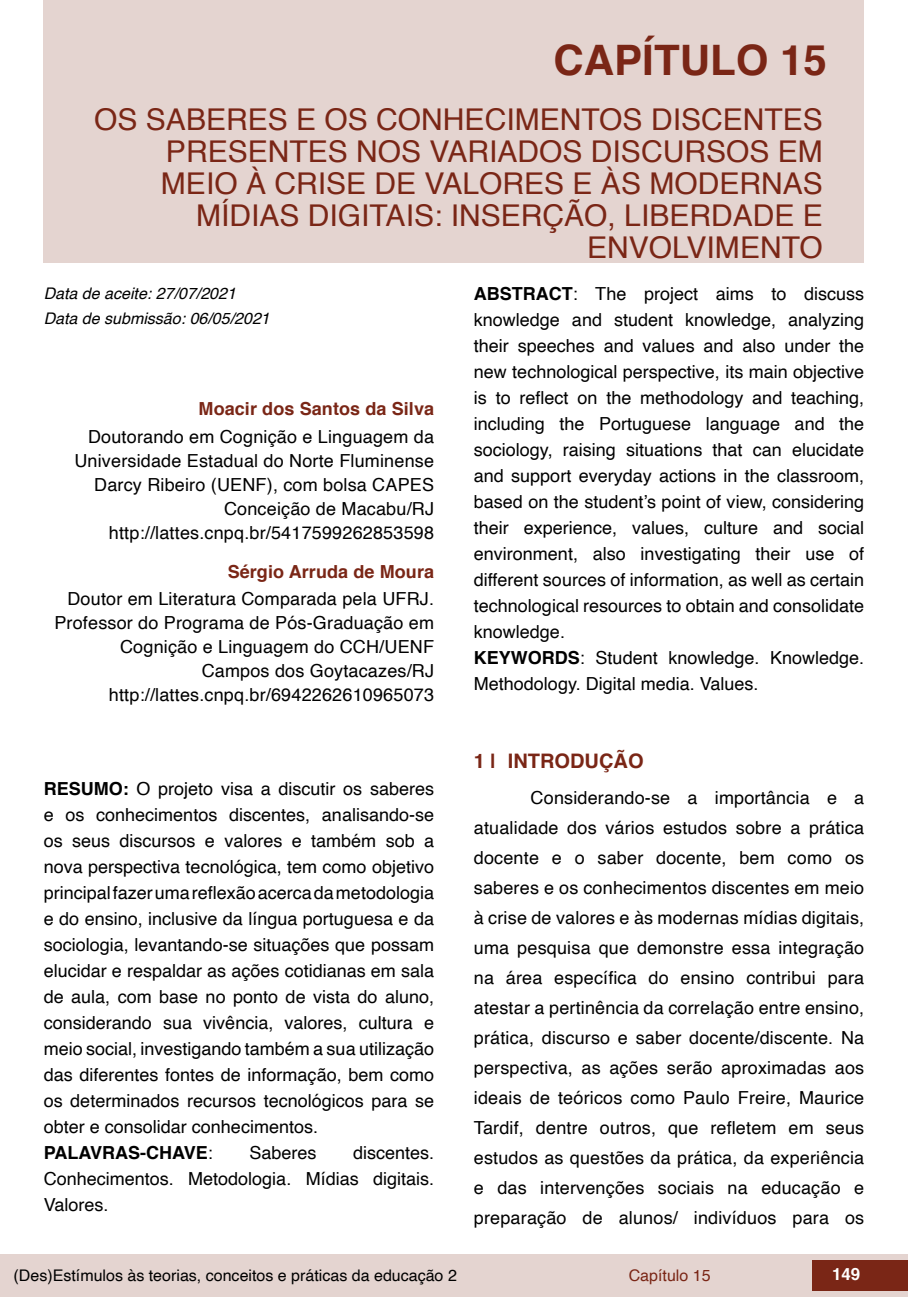
<style>
.page{position:relative;width:908px;height:1304px;background:#fff}
.page>*{position:absolute;margin:0;border:0;box-sizing:border-box;transform-origin:0 0}
.t1{font:700 42px "Helvetica";color:#7a2616}
.t2{font:30px/32px "Helvetica";color:#7a2616;text-align:right}
.t3{font:700 20px "Helvetica";color:#7a2616}
.t4{font:18px/26px "Helvetica";color:#000;text-align:right}
.t5{font:700 18px "Helvetica";letter-spacing:.005em;color:#7a2616}
.t6{font:700 16.8px "Helvetica";color:#fff}
.t7{font:16px "Helvetica";color:#000}
.t8{font:italic 16px "Helvetica";color:#000}
.t9{font:16px "Helvetica";color:#7a2616}
.s1{font-weight:700}
</style>
<div class="page">
<div style="left:0;top:1254px;width:906px;height:43px;background:#e4d4d0"></div>
<div style="left:812px;top:1261px;width:95px;height:30px;background:#7a2616"></div>
<div style="left:44px;top:0;width:819px;height:263px;background:#e4d4d0"></div>
<h1 class="t1" style="left:553px;top:26px;width:275px">CAPÍTULO 15</h1>
<h2 class="t2" style="left:94px;top:104px;width:729px">OS SABERES E OS CONHECIMENTOS DISCENTES PRESENTES NOS VARIADOS DISCURSOS EM MEIO À CRISE DE VALORES E ÀS MODERNAS MÍDIAS DIGITAIS: INSERÇÃO, LIBERDADE E ENVOLVIMENTO</h2>
<p class="t8" style="left:44px;top:280px;width:194px">Data de aceite: 27/07/2021</p>
<p class="t8" style="left:44px;top:306px;width:227px">Data de submissão: 06/05/2021</p>
<p class="t5" style="left:198px;top:395px;width:237px">Moacir dos Santos da Silva</p>
<p class="t4" style="left:74px;top:425px;width:361px;line-height:24px">Doutorando em Cognição e Linguagem da Universidade Estadual do Norte Fluminense Darcy Ribeiro (UENF), com bolsa CAPES Conceição de Macabu/RJ http://lattes.cnpq.br/5417599262853598</p>
<p class="t5" style="left:227px;top:557px;width:208px">Sérgio Arruda de Moura</p>
<p class="t4" style="left:54px;top:588px;width:381px;line-height:24px">Doutor em Literatura Comparada pela UFRJ.<br>Professor do Programa de Pós-Graduação em Cognição e Linguagem do CCH/UENF Campos dos Goytacazes/RJ http://lattes.cnpq.br/6942262610965073</p>
<p class="t4" style="left:44px;top:777px;width:392px;text-align:left"><span class="s1">RESUMO:</span> O projeto visa a discutir os saberes e os conhecimentos discentes, analisando-se os seus discursos e valores e também sob a nova perspectiva tecnológica, tem como objetivo principal fazer uma reflexão acerca da metodologia e do ensino, inclusive da língua portuguesa e da sociologia, levantando-se situações que possam elucidar e respaldar as ações cotidianas em sala de aula, com base no ponto de vista do aluno, considerando sua vivência, valores, cultura e meio social, investigando também a sua utilização das diferentes fontes de informação, bem como os determinados recursos tecnológicos para se obter e consolidar conhecimentos.<br><span class="s1">PALAVRAS-CHAVE</span>:</p>
<p class="t4" style="left:249px;top:1141px;width:69px">Saberes</p>
<p class="t4" style="left:44px;top:1141px;width:392px;text-align:justify;text-indent:309px">discentes.<br>Conhecimentos. Metodologia. Mídias digitais.<br>Valores.</p>
<p class="t4" style="left:473px;top:281px;width:392px;text-align:left"><span class="s1">ABSTRACT</span>: The project aims to discuss knowledge and student knowledge, analyzing their speeches and values and also under the new technological perspective, its main objective is to reflect on the methodology and teaching, including the Portuguese language and the sociology, raising situations that can elucidate and support everyday actions in the classroom, based on the student’s point of view, considering their experience, values, culture and social environment, also investigating their use of different sources of information, as well as certain technological resources to obtain and consolidate knowledge.<br><span class="s1">KEYWORDS</span>: Student knowledge. Knowledge.<br>Methodology. Digital media. Values.</p>
<p class="t3" style="left:473px;top:745px;width:171px">1 | INTRODUÇÃO</p>
<p class="t4" style="left:473px;top:783px;width:392px;line-height:30px;text-align:justify;text-indent:57px">Considerando-se a importância e a atualidade dos vários estudos sobre a prática docente e o saber docente, bem como os saberes e os conhecimentos discentes em meio à crise de valores e às modernas mídias digitais, uma pesquisa que demonstre essa integração na área específica do ensino contribui para atestar a pertinência da correlação entre ensino, prática, discurso e saber docente/discente. Na perspectiva, as ações serão aproximadas aos ideais de teóricos como Paulo Freire, Maurice Tardif, dentre outros, que refletem em seus estudos as questões da prática, da experiência e das intervenções sociais na educação e preparação de alunos/ indivíduos para os</p>
<p class="t7" style="left:14px;top:1263px;width:444px">(Des)Estímulos às teorias, conceitos e práticas da educação 2</p>
<p class="t9" style="left:628px;top:1263px;width:83px">Capítulo 15</p>
<p class="t6" style="left:831px;top:1261px;width:30px">149</p>
</div>
